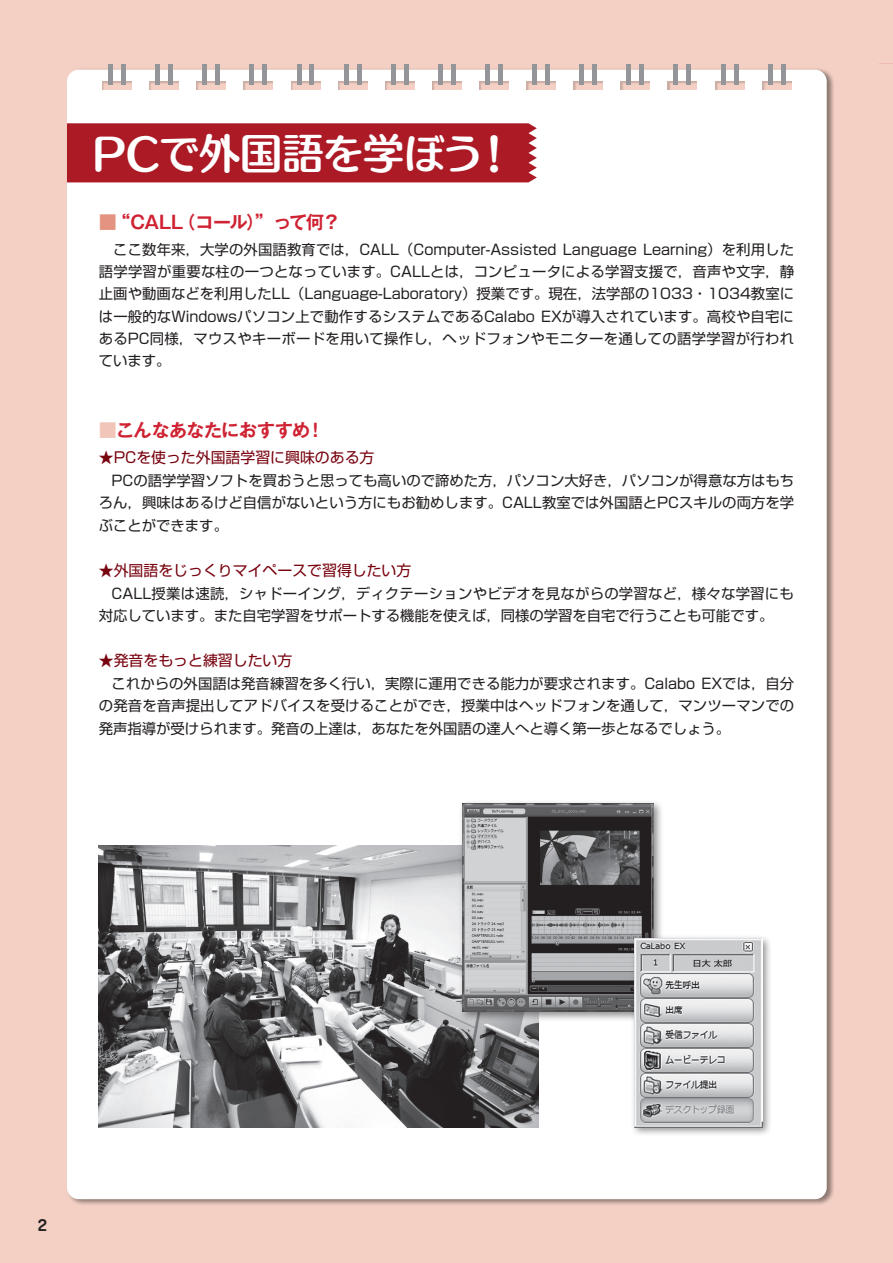
<style>
.page{position:relative;width:893px;height:1263px;background:#f4d0c4}
.page>*{position:absolute;margin:0;border:0;box-sizing:border-box;transform-origin:0 0}
.t1{font:41.4px "Humming Std B";letter-spacing:-.025em;color:#fff}
.t2{font:700 18px "Gothic MB101 Pro De";letter-spacing:-.035em;color:#cf2232}
.t3{font:14.85px "Shin Go Pro";color:#78030e}
.t4{font:700 14.85px "Jun 501 Pro";color:#231f20}
.t5{font:14.4px/22.4px "Shin Go Pro";letter-spacing:.005em;color:#231f20;text-align:justify}
.s1{color:#e49380}
.s2{color:#f1c5b7}
</style>
<div class="page">
<div style="left:66px;top:67px;width:769px;height:1139px;background:#231f20;opacity:.5"></div>
<div style="left:67px;top:70px;width:760px;height:1129px;background:#fff;border-radius:12px"></div>
<div style="left:100px;top:80px;width:693px;height:12px;background:#231f20;opacity:.2"></div>
<div style="left:108px;top:64px;width:5px;height:20px;background:#939598"></div>
<div style="left:121px;top:64px;width:5px;height:20px;background:#939598"></div>
<div style="left:155px;top:64px;width:5px;height:20px;background:#939598"></div>
<div style="left:168px;top:64px;width:5px;height:20px;background:#939598"></div>
<div style="left:202px;top:64px;width:5px;height:20px;background:#939598"></div>
<div style="left:215px;top:64px;width:5px;height:20px;background:#939598"></div>
<hr style="left:250px;top:64px;width:4px;height:20px;background:#939598">
<div style="left:262px;top:64px;width:5px;height:20px;background:#939598"></div>
<hr style="left:297px;top:64px;width:4px;height:20px;background:#939598">
<hr style="left:310px;top:64px;width:4px;height:20px;background:#939598">
<hr style="left:344px;top:64px;width:4px;height:20px;background:#939598">
<hr style="left:357px;top:64px;width:4px;height:20px;background:#939598">
<div style="left:391px;top:64px;width:5px;height:20px;background:#939598"></div>
<div style="left:404px;top:64px;width:5px;height:20px;background:#939598"></div>
<div style="left:438px;top:64px;width:5px;height:20px;background:#939598"></div>
<div style="left:451px;top:64px;width:5px;height:20px;background:#939598"></div>
<div style="left:485px;top:64px;width:5px;height:20px;background:#939598"></div>
<div style="left:498px;top:64px;width:5px;height:20px;background:#939598"></div>
<div style="left:532px;top:64px;width:5px;height:20px;background:#939598"></div>
<div style="left:545px;top:64px;width:5px;height:20px;background:#939598"></div>
<div style="left:579px;top:64px;width:5px;height:20px;background:#939598"></div>
<div style="left:592px;top:64px;width:5px;height:20px;background:#939598"></div>
<div style="left:626px;top:64px;width:5px;height:20px;background:#939598"></div>
<div style="left:639px;top:64px;width:5px;height:20px;background:#939598"></div>
<hr style="left:674px;top:64px;width:4px;height:20px;background:#939598">
<div style="left:686px;top:64px;width:5px;height:20px;background:#939598"></div>
<hr style="left:721px;top:64px;width:4px;height:20px;background:#939598">
<hr style="left:734px;top:64px;width:4px;height:20px;background:#939598">
<hr style="left:768px;top:64px;width:4px;height:20px;background:#939598">
<hr style="left:781px;top:64px;width:4px;height:20px;background:#939598">
<img style="left:99px;top:845px;width:439px;height:282px">
<div style="left:458px;top:799px;width:206px;height:223px;background:#231f20;opacity:.5"></div>
<img style="left:462px;top:804px;width:192px;height:207px">
<div style="left:630px;top:934px;width:142px;height:203px;background:#231f20;opacity:.5"></div>
<img style="left:635px;top:938px;width:127px;height:189px">
<div style="left:67px;top:123px;width:470px;height:59px;background:#ac1a26"></div>
<h1 class="t1" style="left:92px;top:123px;width:424px">PCで外国語を学ぼう！</h1>
<p class="t2" style="left:99px;top:207px;width:243px"><span class="s1">■</span>“CALL（コール）”って何？</p>
<p class="t5" style="left:99px;top:236px;width:697px;text-indent:14px">ここ数年来，大学の外国語教育では，CALL（Computer-Assisted Language Learning）を利用した語学学習が重要な柱の一つとなっています。CALLとは，コンピュータによる学習支援で，音声や文字，静止画や動画などを利用したLL（Language-Laboratory）授業です。現在，法学部の1033・1034教室には一般的なWindowsパソコン上で動作するシステムであるCalabo EXが導入されています。高校や自宅にあるPC同様，マウスやキーボードを用いて操作し，ヘッドフォンやモニターを通しての語学学習が行われています。</p>
<p class="t2" style="left:99px;top:415px;width:227px"><span class="s2">■</span>こんなあなたにおすすめ！</p>
<p class="t3" style="left:99px;top:445px;width:277px">★PCを使った外国語学習に興味のある方</p>
<p class="t5" style="left:99px;top:468px;width:697px;text-indent:13px">PCの語学学習ソフトを買おうと思っても高いので諦めた方，パソコン大好き，パソコンが得意な方はもちろん，興味はあるけど自信がないという方にもお勧めします。CALL教室では外国語とPCスキルの両方を学ぶことができます。</p>
<p class="t3" style="left:99px;top:558px;width:314px">★外国語をじっくりマイペースで習得したい方</p>
<p class="t5" style="left:99px;top:580px;width:696px;text-indent:13px">CALL授業は速読，シャドーイング，ディクテーションやビデオを見ながらの学習など，様々な学習にも対応しています。また自宅学習をサポートする機能を使えば，同様の学習を自宅で行うことも可能です。</p>
<p class="t3" style="left:99px;top:648px;width:195px">★発音をもっと練習したい方</p>
<p class="t5" style="left:99px;top:671px;width:697px;text-indent:13px">これからの外国語は発音練習を多く行い，実際に運用できる能力が要求されます。Calabo EXでは，自分の発音を音声提出してアドバイスを受けることができ，授業中はヘッドフォンを通して，マンツーマンでの発声指導が受けられます。発音の上達は，あなたを外国語の達人へと導く第一歩となるでしょう。</p>
<p class="t4" style="left:38px;top:1214px;width:11px">2</p>
</div>
